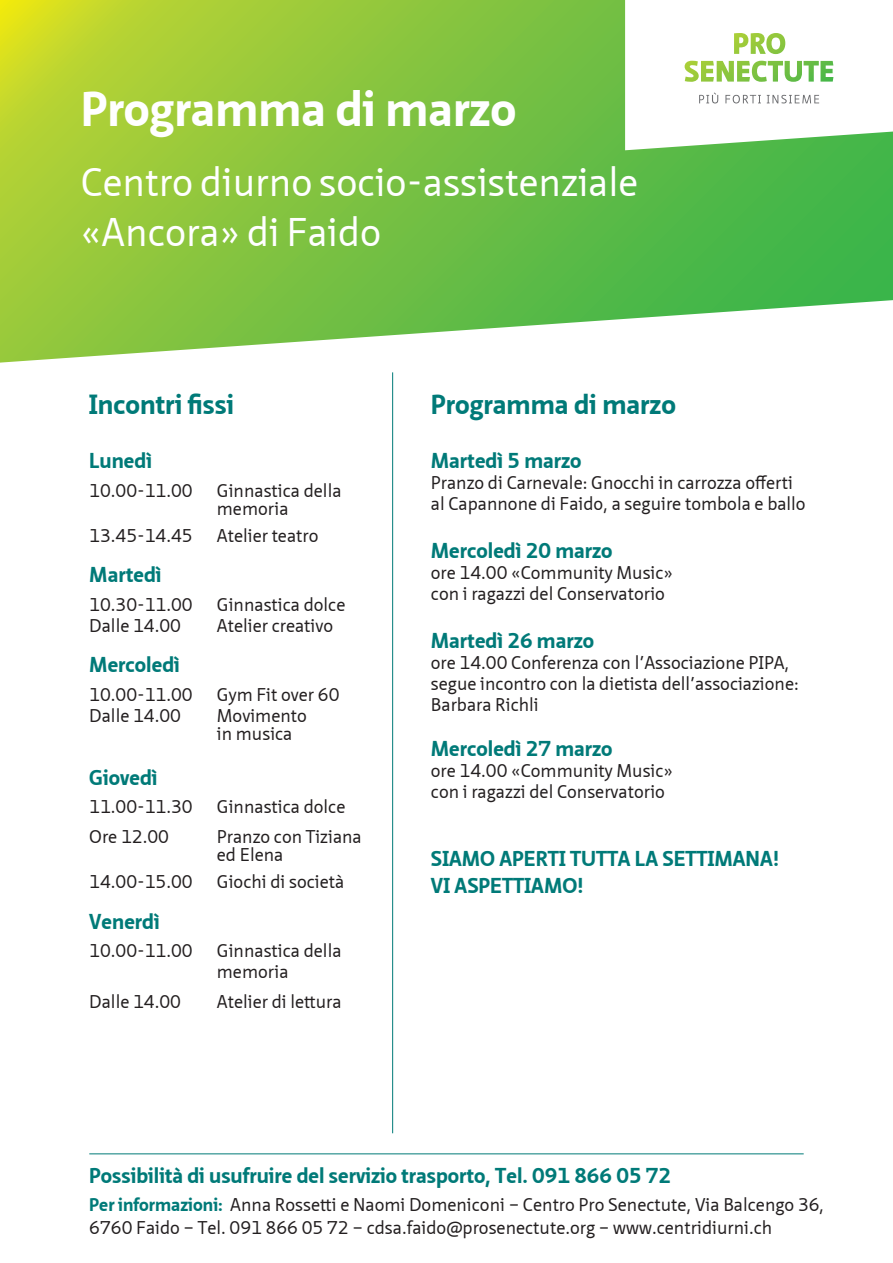
<style>
.page{position:relative;width:893px;height:1263px;background:#fff}
.page>*{position:absolute;margin:0;border:0;box-sizing:border-box;transform-origin:0 0}
.t1{font:700 48px "Neue Sans Pro";color:#fff}
.t2{font:39px/49.5px "Neue Sans Pro";color:#fff}
.t3{font:700 27px "Neue Sans Pro";color:#007a78}
.t4{font:700 21px/27px "Neue Sans Pro";color:#007a78}
.t5{font:18px/21px "Neue Sans Pro";color:#231f20}
.s1{font-weight:700;color:#007a78}
</style>
<div class="page">
<svg style="left:0;top:0;width:893px;height:363px;background:#8ac952"></svg>
<svg style="left:625px;top:0;width:268px;height:150px"></svg>
<hr style="left:89px;top:1153px;width:715px;height:1px;background:#007a78">
<hr style="left:392px;top:372px;width:1px;height:761px;background:#007a78">
<h1 class="t1" style="left:81px;top:77px;width:437px">Programma di marzo</h1>
<h2 class="t2" style="left:81px;top:157px;width:559px">Centro diurno socio-assistenziale «Ancora» di Faido</h2>
<h3 class="t3" style="left:89px;top:387px;width:146px">Incontri fissi</h3>
<p class="t4" style="left:89px;top:447px;width:64px">Lunedì</p>
<p class="t5" style="left:89px;top:479px;width:105px">10.00-11.00</p>
<p class="t5" style="left:217px;top:481px;width:126px;line-height:18px">Ginnastica della memoria</p>
<p class="t5" style="left:89px;top:524px;width:105px">13.45-14.45</p>
<p class="t5" style="left:217px;top:524px;width:103px">Atelier teatro</p>
<p class="t4" style="left:89px;top:561px;width:74px">Martedì</p>
<p class="t5" style="left:89px;top:593px;width:105px">10.30-11.00</p>
<p class="t5" style="left:217px;top:593px;width:130px">Ginnastica dolce</p>
<p class="t5" style="left:89px;top:614px;width:93px">Dalle 14.00</p>
<p class="t5" style="left:217px;top:614px;width:118px">Atelier creativo</p>
<p class="t4" style="left:89px;top:651px;width:92px">Mercoledì</p>
<p class="t5" style="left:89px;top:683px;width:105px">10.00-11.00</p>
<p class="t5" style="left:217px;top:683px;width:124px">Gym Fit over 60</p>
<p class="t5" style="left:89px;top:704px;width:93px">Dalle 14.00</p>
<p class="t5" style="left:217px;top:706px;width:91px;line-height:18px">Movimento in musica</p>
<p class="t4" style="left:89px;top:763px;width:70px">Giovedì</p>
<p class="t5" style="left:89px;top:796px;width:105px">11.00-11.30</p>
<p class="t5" style="left:217px;top:796px;width:130px">Ginnastica dolce</p>
<p class="t5" style="left:89px;top:826px;width:81px">Ore 12.00</p>
<p class="t5" style="left:217px;top:827px;width:146px;line-height:18px">Pranzo con Tiziana ed Elena</p>
<p class="t5" style="left:89px;top:871px;width:105px">14.00-15.00</p>
<p class="t5" style="left:217px;top:871px;width:129px">Giochi di società</p>
<p class="t4" style="left:89px;top:907px;width:72px">Venerdì</p>
<p class="t5" style="left:89px;top:940px;width:105px">10.00-11.00</p>
<p class="t5" style="left:217px;top:940px;width:126px">Ginnastica della memoria</p>
<p class="t5" style="left:89px;top:991px;width:93px">Dalle 14.00</p>
<p class="t5" style="left:217px;top:991px;width:126px">Atelier di lettura</p>
<h3 class="t3" style="left:431px;top:387px;width:247px">Programma di marzo</h3>
<p class="t4" style="left:431px;top:447px;width:152px">Martedì 5 marzo</p>
<p class="t5" style="left:431px;top:472px;width:376px">Pranzo di Carnevale: Gnocchi in carrozza offerti al Capannone di Faido, a seguire tombola e ballo</p>
<p class="t4" style="left:431px;top:537px;width:183px">Mercoledì 20 marzo</p>
<p class="t5" style="left:431px;top:562px;width:244px">ore 14.00 «Community Music» con i ragazzi del Conservatorio</p>
<p class="t4" style="left:431px;top:627px;width:165px">Martedì 26 marzo</p>
<p class="t5" style="left:431px;top:652px;width:369px">ore 14.00 Conferenza con l’Associazione PIPA, segue incontro con la dietista dell’associazione:<br>Barbara Richli</p>
<p class="t4" style="left:431px;top:735px;width:183px">Mercoledì 27 marzo</p>
<p class="t5" style="left:431px;top:760px;width:244px">ore 14.00 «Community Music» con i ragazzi del Conservatorio</p>
<p class="t4" style="left:431px;top:844px;width:350px">SIAMO APERTI TUTTA LA SETTIMANA!<br>VI ASPETTIAMO!</p>
<p class="t4" style="left:89px;top:1161px;width:583px">Possibilità di usufruire del servizio trasporto, Tel. 091 866 05 72</p>
<p class="t5" style="left:89px;top:1193px;width:736px;line-height:22.5px"><span class="s1">Per informazioni:</span> Anna Rossetti e Naomi Domeniconi – Centro Pro Senectute, Via Balcengo 36,<br>6760 Faido – Tel. 091 866 05 72 – cdsa.faido@prosenectute.org – www.centridiurni.ch</p>
</div>
